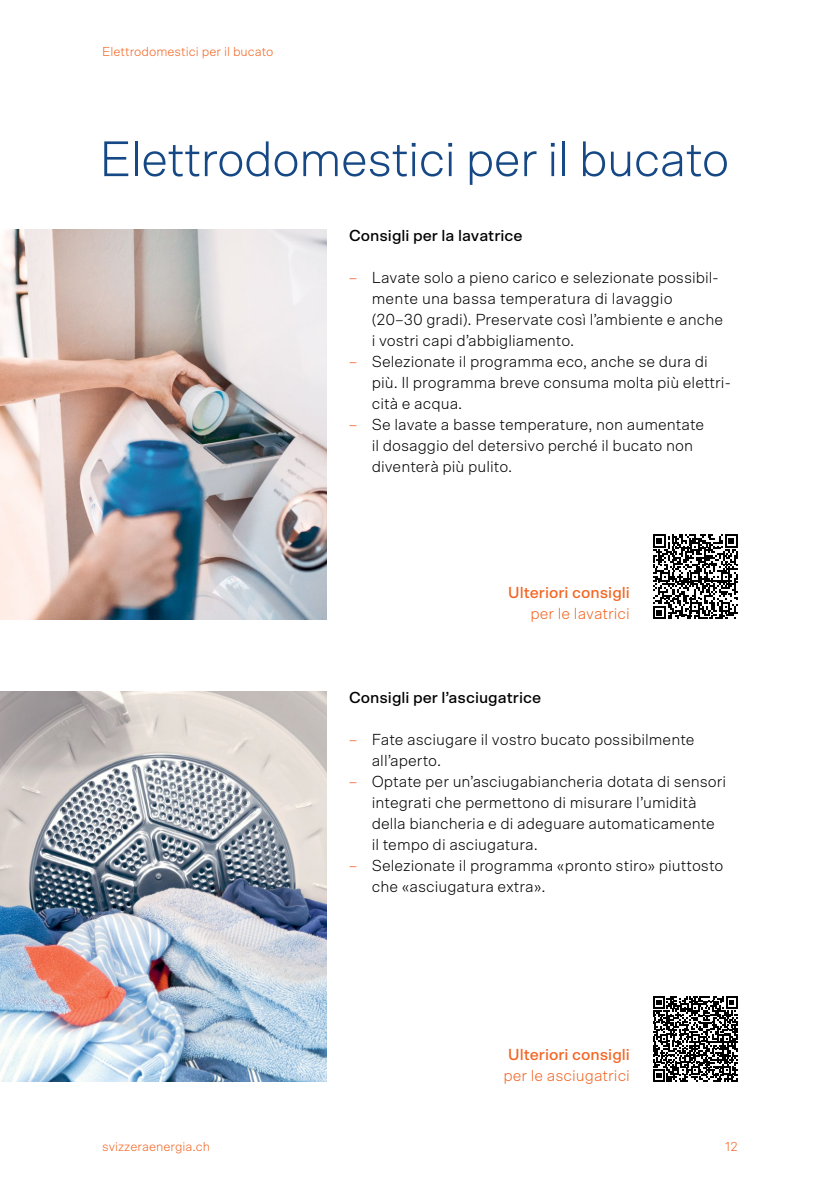
<style>
.page{position:relative;width:840px;height:1191px;background:#fff}
.page>*{position:absolute;margin:0;border:0;box-sizing:border-box;transform-origin:0 0}
.t1{font:300 50px "Scto Grotesk A";letter-spacing:-.02em;color:#164885}
.t2{font:300 16px/21px "Scto Grotesk A";color:#000}
.t3{font:500 16px "Scto Grotesk A";color:#000}
.t4{font:500 16px "Scto Grotesk A";color:#f26522}
.t5{font:300 16px "Scto Grotesk A";color:#f26522}
.t6{font:300 13px "Scto Grotesk A";color:#f26522}
.s1{color:#f26522}
</style>
<div class="page">
<img style="left:0;top:230px;width:326px;height:389px">
<img style="left:0;top:692px;width:326px;height:389px">
<svg style="left:653px;top:534px;width:84px;height:85px"></svg>
<svg style="left:653px;top:996px;width:84px;height:85px"></svg>
<p class="t6" style="left:102px;top:44px;width:173px">Elettrodomestici per il bucato</p>
<h1 class="t1" style="left:99px;top:130px;width:631px">Elettrodomestici per il bucato</h1>
<p class="t3" style="left:349px;top:226px;width:175px">Consigli per la lavatrice</p>
<p class="t2" style="left:371px;top:267px;width:353px;text-indent:-23px"><span class="s1">–</span> Lavate solo a pieno carico e selezionate possibil&shy;mente una bassa temperatura di lavaggio (20–30 gradi). Preservate così l’ambiente e anche i vostri capi d’abbigliamento.</p>
<p class="t2" style="left:371px;top:351px;width:360px;text-indent:-23px"><span class="s1">–</span> Selezionate il programma eco, anche se dura di più. Il programma breve consuma molta più elettri&shy;cità e acqua.</p>
<p class="t2" style="left:371px;top:414px;width:334px;text-indent:-23px"><span class="s1">–</span> Se lavate a basse temperature, non aumentate il dosaggio del detersivo perché il bucato non diventerà più pulito.</p>
<p class="t4" style="left:508px;top:583px;width:123px">Ulteriori consigli</p>
<p class="t5" style="left:530px;top:604px;width:101px">per le lavatrici</p>
<p class="t3" style="left:349px;top:688px;width:194px">Consigli per l’asciugatrice</p>
<p class="t2" style="left:371px;top:729px;width:324px;text-indent:-23px"><span class="s1">–</span> Fate asciugare il vostro bucato possibilmente all’aperto.</p>
<p class="t2" style="left:371px;top:771px;width:356px;text-indent:-23px"><span class="s1">–</span> Optate per un’asciugabiancheria dotata di sensori integrati che permettono di misurare l’umidità della biancheria e di adeguare automaticamente il tempo di asciugatura.</p>
<p class="t2" style="left:371px;top:855px;width:353px;text-indent:-23px"><span class="s1">–</span> Selezionate il programma «pronto stiro» piuttosto che «asciugatura extra».</p>
<p class="t4" style="left:508px;top:1045px;width:123px">Ulteriori consigli</p>
<p class="t5" style="left:503px;top:1066px;width:128px">per le asciugatrici</p>
<p class="t6" style="left:102px;top:1139px;width:109px">svizzeraenergia.ch</p>
<p class="t6" style="left:724px;top:1139px;width:14px">12</p>
</div>
